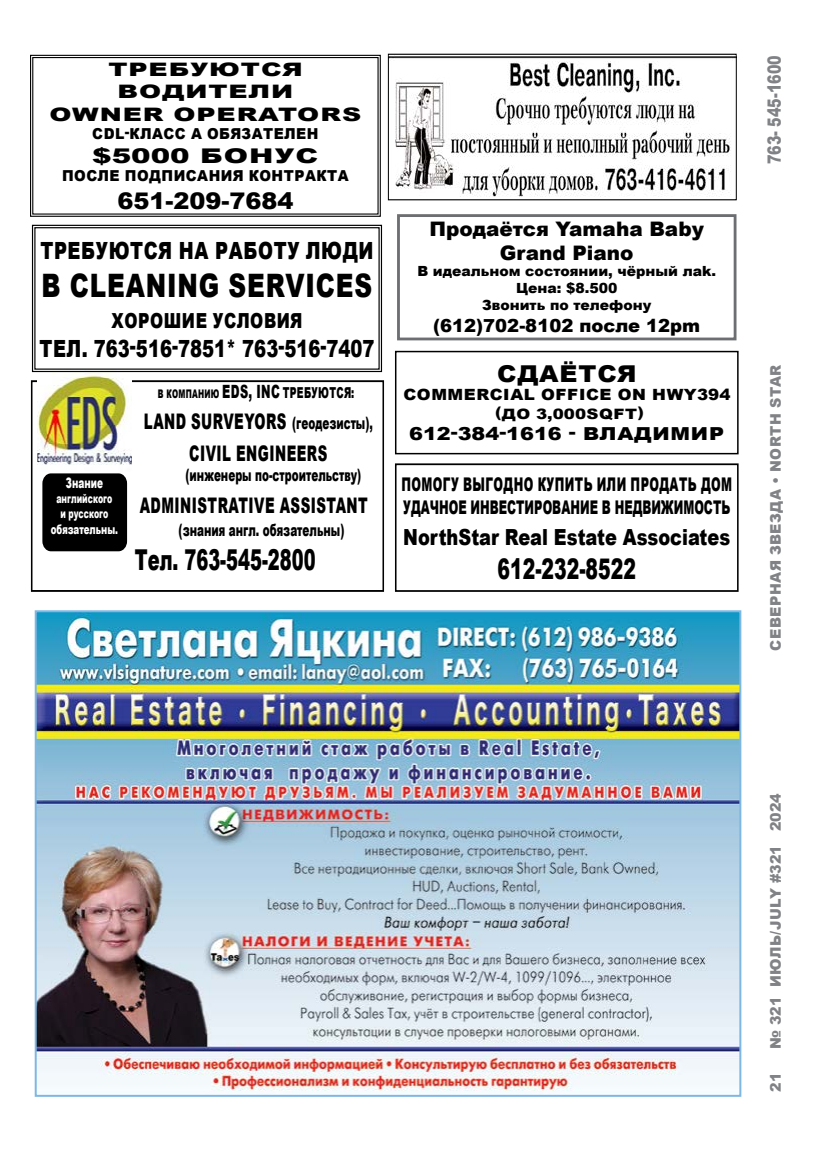
<style>
.page{position:relative;width:819px;height:1152px;background:#fff}
.page>*{position:absolute;margin:0;border:0;box-sizing:border-box;transform-origin:0 0}
.t1{font:900 32.3px "Arial";letter-spacing:.035em;color:#000;scale:.76 1}
.t2{font:900 28.8px "Arial";color:#000;scale:.62 1}
.t3{font:900 28.4px "Arial";color:#000;scale:.66 1}
.t4{font:900 23.7px "Arial";color:#000;scale:.76 1}
.t5{font:900 23.7px "Arial";letter-spacing:.035em;color:#000;scale:.76 1}
.t6{font:900 23.2px "Arial";letter-spacing:.035em;color:#000;scale:1.08 1}
.t7{font:900 22.9px "Arial";color:#000;scale:1.05 1}
.t8{font:900 22.2px "Arial";color:#000;scale:.8 1}
.t9{font:900 21.5px/31.6px "Arial";letter-spacing:.035em;color:#000;text-align:center;scale:.62 1}
.t10{font:900 20.8px "Arial";letter-spacing:.035em;color:#000;scale:.76 1}
.t11{font:900 20.3px "Arial";letter-spacing:.035em;color:#000;scale:1.44 1}
.t12{font:900 20px/24px "Arial";color:#000;text-align:center}
.t13{font:900 18.9px/22.6px "Arial";color:#000;scale:.61 1}
.t14{font:900 18.6px/22.3px "Arial";letter-spacing:.035em;color:#000;text-align:center;scale:1.43 1}
.t15{font:900 18.3px "Arial";color:#808285;scale:.78 1}
.t16{font:900 18px "Arial";color:#000}
.t17{font:900 17.9px "Arial";letter-spacing:.015em;color:#000;scale:1.16 1}
.t18{font:900 16.8px "Arial";color:#000;scale:.62 1}
.t19{font:900 15.5px "Arial";letter-spacing:.035em;color:#000;scale:1.08 1}
.t20{font:900 15.1px "Arial";letter-spacing:.035em;color:#000;scale:.93 1}
.t21{font:900 15.1px "Arial";letter-spacing:.035em;color:#000;scale:.62 1}
.t22{font:900 14.6px "Arial";letter-spacing:.035em;color:#808285}
.t23{font:900 14.6px "Arial";color:#808285}
.t24{font:900 14.4px "Arial";color:#fff;scale:.62 1}
.t25{font:900 14.3px "Arial";letter-spacing:.035em;color:#000;scale:1.16 1}
.t26{font:900 14px/16.8px "Arial";color:#000;text-align:center}
.t27{font:900 13.1px "Arial";color:#fff;scale:.66 1}
.t28{font:900 12.6px/15.2px "Arial";color:#fff;text-align:center;scale:.62 1}
.s1{font-size:11.9px}
.s2{font-size:18.3px}
.s3{font-size:16.8px}
</style>
<div class="page">
<div style="left:397px;top:214px;width:340px;height:126px;border:3px solid #6d6e71"></div>
<div style="left:395px;top:351px;width:344px;height:103px;border:1px solid #000"></div>
<div style="left:395px;top:463px;width:344px;height:129px;border:2px solid #000"></div>
<div style="left:31px;top:380px;width:353px;height:212px;border:2px solid #000"></div>
<div style="left:42px;top:473px;width:85px;height:78px;background:#000"></div>
<img style="left:38px;top:373px;width:94px;height:92px">
<svg style="left:31px;top:224px;width:352px;height:149px"></svg>
<div style="left:34px;top:227px;width:346px;height:143px;border:1px solid #000"></div>
<svg style="left:30px;top:54px;width:351px;height:163px"></svg>
<div style="left:32px;top:57px;width:347px;height:158px;border:1px solid #000"></div>
<img style="left:38px;top:613px;width:700px;height:480px">
<div style="left:35px;top:610px;width:706px;height:487px;border:2px solid #7fb7e3"></div>
<img style="left:390px;top:56px;width:345px;height:141px">
<div style="left:388px;top:54px;width:349px;height:146px;border:1px solid #000"></div>
<p class="t14" style="left:50px;top:58px;width:219px">ТРЕБУЮТСЯ<br>ВОДИТЕЛИ<br>OWNER OPERATORS</p>
<p class="t20" style="left:92px;top:122px;width:245px">CDL-КЛАСС А ОБЯЗАТЕЛЕН</p>
<p class="t11" style="left:92px;top:141px;width:158px">$5000 БОНУС</p>
<p class="t20" style="left:62px;top:165px;width:310px">ПОСЛЕ ПОДПИСАНИЯ КОНТРАКТА</p>
<p class="t7" style="left:117px;top:184px;width:169px">651-209-7684</p>
<p class="t5" style="left:40px;top:233px;width:440px">ТРЕБУЮТСЯ НА РАБОТУ ЛЮДИ</p>
<h1 class="t1" style="left:42px;top:262px;width:437px">В CLEANING SERVICES</h1>
<p class="t10" style="left:112px;top:306px;width:253px">ХОРОШИЕ УСЛОВИЯ</p>
<p class="t4" style="left:40px;top:331px;width:442px">ТЕЛ. 763-516-7851* 763-516-7407</p>
<p class="t24" style="left:66px;top:472px;width:61px">Знание</p>
<p class="t28" style="left:56px;top:490px;width:92px">английского и русского</p>
<p class="t27" style="left:51px;top:519px;width:104px">обязательны.</p>
<p class="t21" style="left:158px;top:381px;width:318px"><span class="s1">В КОМПАНИЮ</span> <span class="s2">EDS, INC</span> ТРЕБУЮТСЯ:</p>
<p class="t9" style="left:144px;top:405px;width:371px">LAND SURVEYORS <span class="s3">(геодезисты),<br></span>CIVIL ENGINEERS</p>
<p class="t18" style="left:186px;top:463px;width:285px">(инженеры по-строительству)</p>
<p class="t9" style="left:140px;top:489px;width:369px">ADMINISTRATIVE ASSISTANT</p>
<p class="t18" style="left:179px;top:518px;width:269px">(знания англ. обязательны)</p>
<h2 class="t2" style="left:135px;top:539px;width:293px">Тел. 763-545-2800</h2>
<p class="t12" style="left:430px;top:216px;width:276px">Продаётся Yamaha Baby<br>Grand Piano</p>
<p class="t26" style="left:417px;top:263px;width:300px">B идеальном состоянии, чёрный лаk.<br>Цена: $8.500<br>Звонить по телефону</p>
<p class="t16" style="left:433px;top:312px;width:268px">(612)702-8102 после 12pm</p>
<p class="t6" style="left:497px;top:356px;width:131px">СДАЁТСЯ</p>
<p class="t19" style="left:403px;top:383px;width:304px">COMMERCIAL OFFICE ON HWY394</p>
<p class="t25" style="left:495px;top:403px;width:130px">(ДО 3,000SQFT)</p>
<p class="t17" style="left:409px;top:421px;width:273px">612-384-1616 - ВЛАДИМИР</p>
<p class="t13" style="left:401px;top:472px;width:544px">ПОМОГУ ВЫГОДНО КУПИТЬ ИЛИ ПРОДАТЬ ДОМ<br>УДАЧНОЕ ИНВЕСТИРОВАНИЕ В НЕДВИЖИМОСТЬ</p>
<p class="t8" style="left:403px;top:521px;width:410px">NorthStar Real Estate Associates</p>
<h3 class="t3" style="left:498px;top:548px;width:211px">612-232-8522</h3>
<p class="t15" style="left:761px;top:164px;width:141px;rotate:-90deg">763- 545-1600</p>
<p class="t22" style="left:765px;top:651px;width:287px;rotate:-90deg">СЕВЕРНАЯ ЗВЕЗДА • NORTH STAR</p>
<p class="t23" style="left:765px;top:1049px;width:258px;rotate:-90deg">№ 321 ИЮЛЬ/JULY #321 2024</p>
<p class="t22" style="left:765px;top:1092px;width:20px;rotate:-90deg">21</p>
</div>
